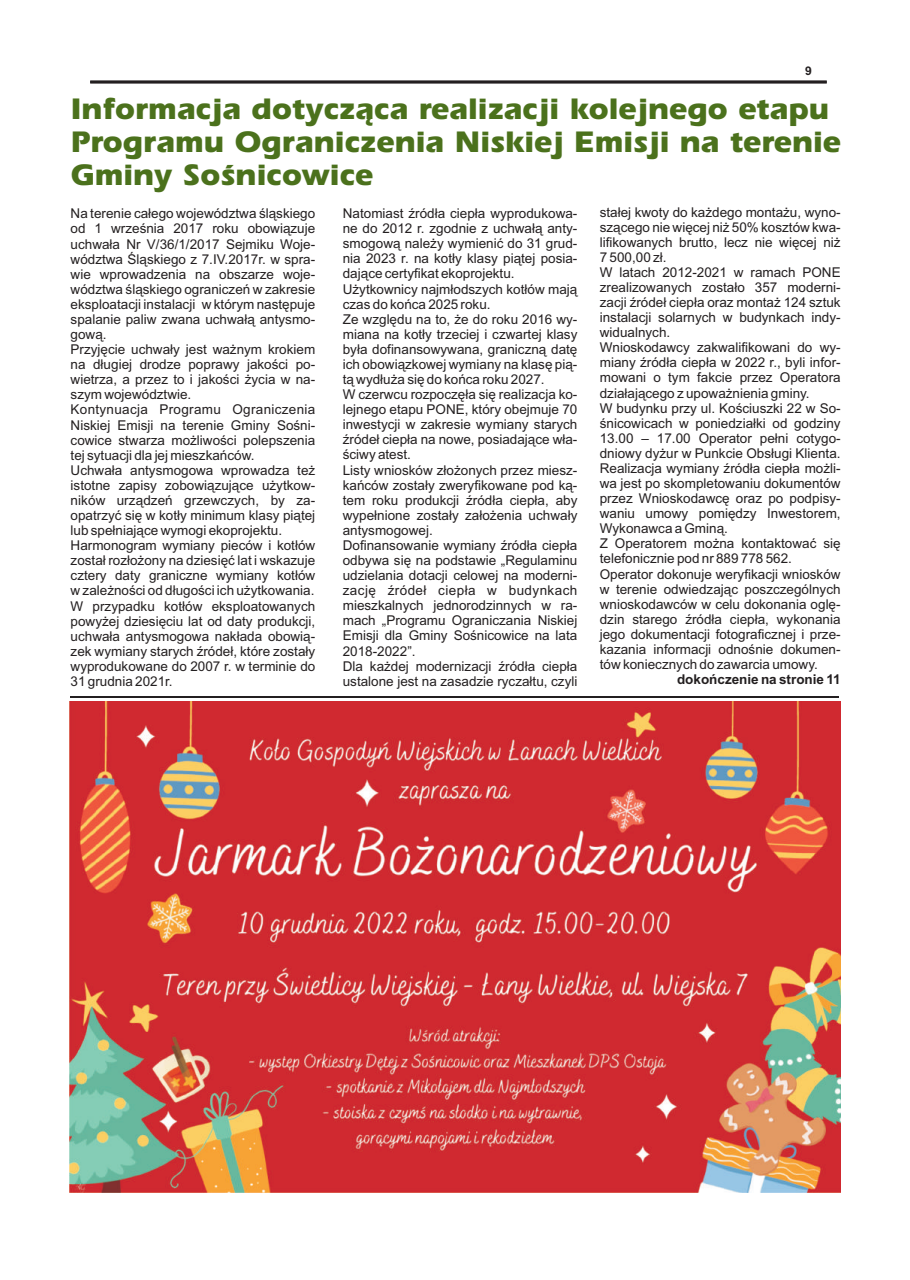
<style>
.page{position:relative;width:910px;height:1280px;background:#fff}
.page>*{position:absolute;margin:0;border:0;box-sizing:border-box;transform-origin:0 0}
.t1{font:700 30.75px/32.8px "Erie";color:#4b711c}
.t2{font:13.5px/15.1px "Arial";color:#231f20}
.t3{font:700 13.5px "Arial";color:#231f20}
.t4{font:700 12px "Arial";color:#231f20}
</style>
<div class="page">
<hr style="left:90px;top:81px;width:736px;height:2px;background:#231f20">
<hr style="left:70px;top:697px;width:769px;height:1px;background:#231f20">
<img style="left:69px;top:702px;width:772px;height:490px">
<p class="t4" style="left:805px;top:67px;width:8px">9</p>
<h1 class="t1" style="left:71px;top:95px;width:772px">Informacja dotycz¹ca realizacji kolejnego etapu<br>Programu Ograniczenia Niskiej Emisji na terenie<br>Gminy Soœnicowice</h1>
<p class="t2" style="left:343px;top:207px;width:236px">Natomiast Ÿród³a ciep³a wyprodukowa&shy;ne do 2012 r. zgodnie z uchwa³¹ anty&shy;smogow¹ nale¿y wymieniæ do 31 grud&shy;nia 2023 r. na kot³y klasy pi¹tej posia&shy;daj¹ce certyfikat ekoprojektu.<br>U¿ytkownicy najm³odszych kot³ów maj¹ czas do koñca 2025 roku.<br>Ze wzglêdu na to, ¿e do roku 2016 wy&shy;miana na kot³y trzeciej i czwartej klasy by³a dofinansowywana, graniczn¹ datê ich obowi¹zkowej wymiany na klasê pi¹- t¹ wyd³u¿a siê do koñca roku 2027.<br>W czerwcu rozpoczê³a siê realizacja ko&shy;lejnego etapu PONE, który obejmuje 70 inwestycji w zakresie wymiany starych Ÿróde³ ciep³a na nowe, posiadaj¹ce w³a&shy;œciwy atest.<br>Listy wniosków z³o¿onych przez miesz&shy;kañców zosta³y zweryfikowane pod k¹- tem roku produkcji Ÿród³a ciep³a, aby wype³nione zosta³y za³o¿enia uchwa³y antysmogowej.<br>Dofinansowanie wymiany Ÿród³a ciep³a odbywa siê na podstawie „Regulaminu udzielania dotacji celowej na moderni&shy;zacjê Ÿróde³ ciep³a w budynkach mieszkalnych jednorodzinnych w ra&shy;mach „Programu Ograniczania Niskiej Emisji dla Gminy Soœnicowice na lata 2018-2022”.<br>Dla ka¿dej modernizacji Ÿród³a ciep³a ustalone jest na zasadzie rycza³tu, czyli</p>
<p class="t2" style="left:600px;top:205px;width:242px">sta³ej kwoty do ka¿dego monta¿u, wyno&shy;sz¹cego nie wiêcej ni¿ 50% kosztów kwa&shy;lifikowanych brutto, lecz nie wiêcej ni¿ 7 500,00 z³.<br>W latach 2012-2021 w ramach PONE zrealizowanych zosta³o 357 moderni&shy;zacji Ÿróde³ ciep³a oraz monta¿ 124 sztuk instalacji solarnych w budynkach indy&shy;widualnych.<br>Wnioskodawcy zakwalifikowani do wy&shy;miany Ÿród³a ciep³a w 2022 r., byli infor&shy;mowani o tym fakcie przez Operatora dzia³aj¹cego z upowa¿nienia gminy.<br>W budynku przy ul. Koœciuszki 22 w So&shy;œnicowicach w poniedzia³ki od godziny 13.00 – 17.00 Operator pe³ni cotygo&shy;dniowy dy¿ur w Punkcie Obs³ugi Klienta.<br>Realizacja wymiany Ÿród³a ciep³a mo¿li&shy;wa jest po skompletowaniu dokumentów przez Wnioskodawcê oraz po podpisy&shy;waniu umowy pomiêdzy Inwestorem, Wykonawca a Gmin¹.<br>Z Operatorem mo¿na kontaktowaæ siê telefonicznie pod nr 889 778 562.<br>Operator dokonuje weryfikacji wniosków w terenie odwiedzaj¹c poszczególnych wnioskodawców w celu dokonania oglê&shy;dzin starego Ÿród³a ciep³a, wykonania jego dokumentacji fotograficznej i prze&shy;kazania informacji odnoœnie dokumen&shy;tów koniecznych do zawarcia umowy.</p>
<p class="t2" style="left:71px;top:207px;width:246px">Na terenie ca³ego województwa œl¹skiego od 1 wrzeœnia 2017 roku obowi¹zuje uchwa³a Nr V/36/1/2017 Sejmiku Woje&shy;wództwa Œl¹skiego z 7.IV.2017r. w spra&shy;wie wprowadzenia na obszarze woje&shy;wództwa œl¹skiego ograniczeñ w zakresie eksploatacji instalacji w którym nastêpuje spalanie paliw zwana uchwa³¹ antysmo&shy;gow¹.<br>Przyjêcie uchwa³y jest wa¿nym krokiem na d³ugiej drodze poprawy jakoœci po&shy;wietrza, a przez to i jakoœci ¿ycia w na&shy;szym województwie.<br>Kontynuacja Programu Ograniczenia Niskiej Emisji na terenie Gminy Soœni&shy;cowice stwarza mo¿liwoœci polepszenia tej sytuacji dla jej mieszkañców.<br>Uchwa³a antysmogowa wprowadza te¿ istotne zapisy zobowi¹zuj¹ce u¿ytkow&shy;ników urz¹dzeñ grzewczych, by za&shy;opatrzyæ siê w kot³y minimum klasy pi¹tej lub spe³niaj¹ce wymogi ekoprojektu.<br>Harmonogram wymiany pieców i kot³ów zosta³ roz³o¿ony na dziesiêæ lat i wskazuje cztery daty graniczne wymiany kot³ów w zale¿noœci od d³ugoœci ich u¿ytkowania.<br>W przypadku kot³ów eksploatowanych powy¿ej dziesiêciu lat od daty produkcji, uchwa³a antysmogowa nak³ada obowi¹- zek wymiany starych Ÿróde³, które zosta³y wyprodukowane do 2007 r. w terminie do 31 grudnia 2021r.</p>
<p class="t3" style="left:677px;top:674px;width:165px">dokoñczenie na stronie 11</p>
</div>
